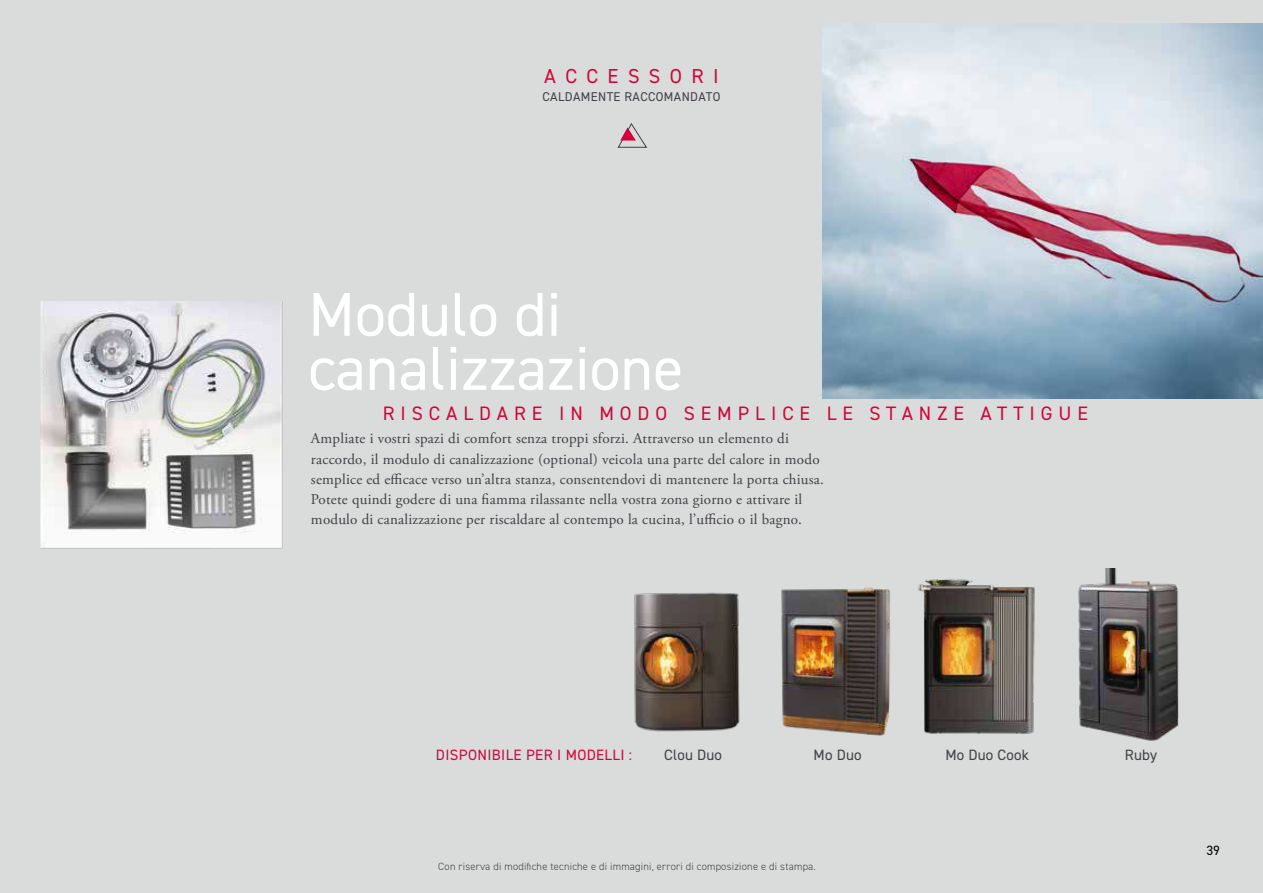
<style>
.page{position:relative;width:1263px;height:893px;background:#d9dcda}
.page>*{position:absolute;margin:0;border:0;box-sizing:border-box;transform-origin:0 0}
.t1{font:62.1px/54px "DIN2014";color:#fff}
.t2{font:20.25px "DIN2014";letter-spacing:.465em;color:#d3043a}
.t3{font:19.5px "DIN2014";letter-spacing:.305em;color:#d3043a}
.t4{font:15px/20.2px "Adobe Garamond Pro";letter-spacing:.015em;color:#433e47}
.t5{font:15px "DIN2014";letter-spacing:.015em;color:#433e47}
.t6{font:15px "DIN2014";letter-spacing:.025em;color:#d3043a}
.t7{font:13.5px "DIN2014";color:#000}
.t8{font:12.75px "DIN2014";letter-spacing:.03em;color:#433e47}
.t9{font:300 10.5px "DIN2014";letter-spacing:.02em;color:#433e47}
</style>
<div class="page">
<svg style="left:617px;top:123px;width:30px;height:25px"></svg>
<img style="left:781px;top:587px;width:109px;height:149px">
<img style="left:634px;top:592px;width:106px;height:140px">
<img style="left:1078px;top:568px;width:101px;height:173px">
<img style="left:823px;top:23px;width:440px;height:375px">
<img style="left:40px;top:301px;width:243px;height:248px">
<img style="left:917px;top:579px;width:118px;height:155px">
<h2 class="t2" style="left:544px;top:63px;width:176px">ACCESSORI</h2>
<p class="t8" style="left:542px;top:88px;width:179px">CALDAMENTE RACCOMANDATO</p>
<h1 class="t1" style="left:308px;top:286px;width:377px">Modulo di canalizzazione</h1>
<h3 class="t3" style="left:383px;top:401px;width:707px">RISCALDARE IN MODO SEMPLICE LE STANZE ATTIGUE</h3>
<p class="t4" style="left:311px;top:429px;width:514px">Ampliate i vostri spazi di comfort senza troppi sforzi. Attraverso un elemento di raccordo, il modulo di canalizzazione (optional) veicola una parte del calore in modo semplice ed efficace verso un’altra stanza, consentendovi di mantenere la porta chiusa.<br>Potete quindi godere di una fiamma rilassante nella vostra zona giorno e attivare il modulo di canalizzazione per riscaldare al contempo la cucina, l’ufficio o il bagno.</p>
<p class="t6" style="left:436px;top:745px;width:198px">DISPONIBILE PER I MODELLI :</p>
<p class="t5" style="left:664px;top:745px;width:59px">Clou Duo</p>
<p class="t5" style="left:814px;top:745px;width:50px">Mo Duo</p>
<p class="t5" style="left:945px;top:745px;width:85px">Mo Duo Cook</p>
<p class="t5" style="left:1125px;top:745px;width:34px">Ruby</p>
<p class="t9" style="left:438px;top:860px;width:379px">Con riserva di modifiche tecniche e di immagini, errori di composizione e di stampa.</p>
<p class="t7" style="left:1206px;top:841px;width:15px">39</p>
</div>
